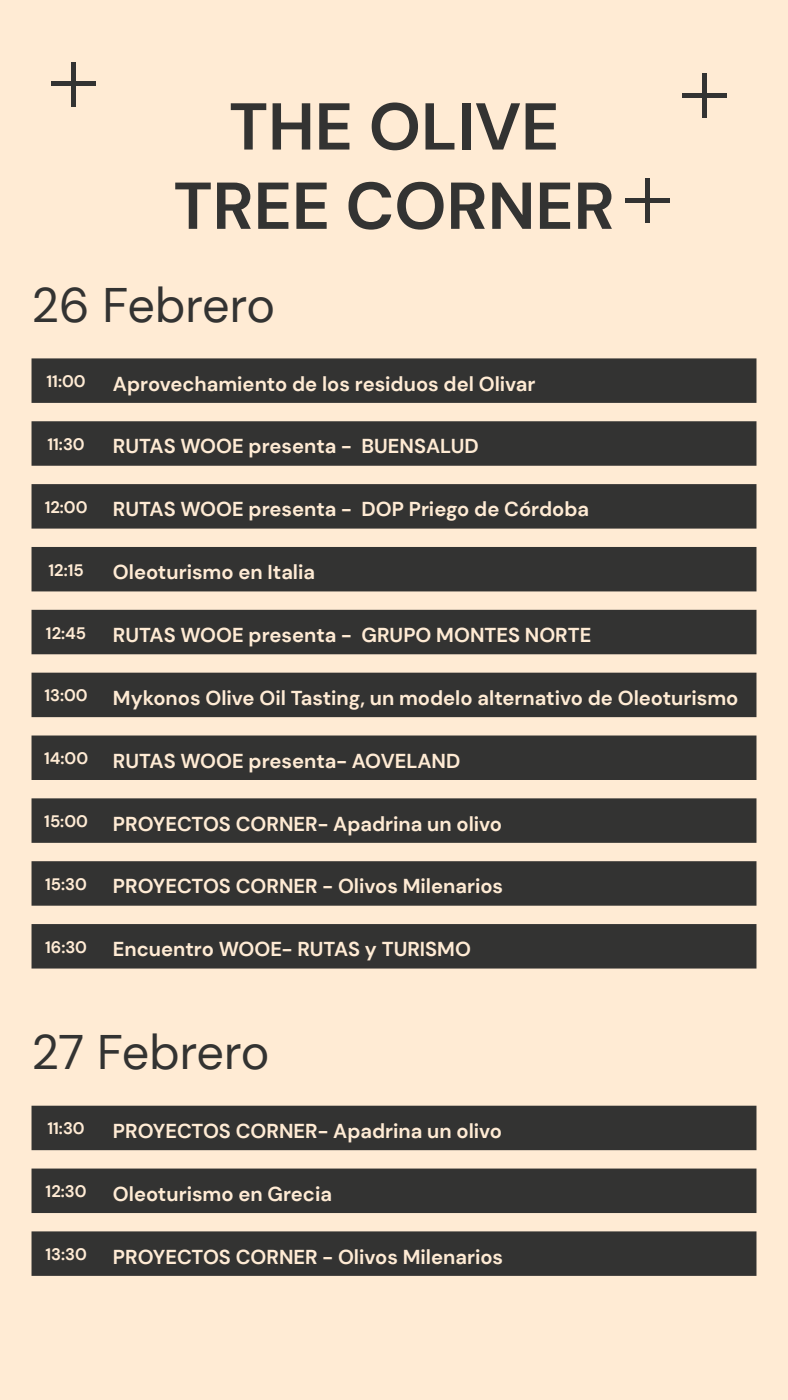
<style>
.page{position:relative;width:788px;height:1400px;background:#ffebd4}
.page>*{position:absolute;margin:0;border:0;box-sizing:border-box;transform-origin:0 0}
.t1{font:700 66.06px/79.3px "DM Sans";color:#333332;text-align:center}
.t2{font:48.39px "DM Sans";letter-spacing:-.01em;color:#333332}
.t3{font:700 20.12px "DM Sans";color:#ffebd4}
.t4{font:700 16.62px "DM Sans";color:#ffebd4}
</style>
<div class="page">
<svg style="left:32px;top:358px;width:724px;height:233px;fill:#333332"></svg>
<svg style="left:32px;top:610px;width:724px;height:359px;fill:#333332"></svg>
<svg style="left:32px;top:736px;width:724px;height:107px;fill:#333332"></svg>
<div style="left:32px;top:861px;width:724px;height:45px;background:#333332"></div>
<svg style="left:32px;top:1106px;width:724px;height:170px;fill:#333332"></svg>
<hr style="left:72px;top:62px;width:4px;height:44px;background:#333332">
<hr style="left:51px;top:82px;width:45px;height:4px;background:#333332">
<hr style="left:645px;top:178px;width:4px;height:45px;background:#333332">
<hr style="left:625px;top:199px;width:45px;height:4px;background:#333332">
<hr style="left:702px;top:74px;width:4px;height:44px;background:#333332">
<hr style="left:681px;top:94px;width:45px;height:4px;background:#333332">
<h1 class="t1" style="left:173px;top:87px;width:443px">THE OLIVE<br>TREE CORNER</h1>
<h2 class="t2" style="left:32px;top:275px;width:245px">26 Febrero</h2>
<p class="t4" style="left:47px;top:371px;width:41px">11:00</p>
<p class="t3" style="left:113px;top:371px;width:424px">Aprovechamiento de los residuos del Olivar</p>
<p class="t4" style="left:47px;top:434px;width:39px">11:30</p>
<p class="t3" style="left:113px;top:434px;width:367px">RUTAS WOOE presenta - BUENSALUD</p>
<p class="t4" style="left:45px;top:497px;width:44px">12:00</p>
<p class="t3" style="left:113px;top:497px;width:477px">RUTAS WOOE presenta - DOP Priego de Córdoba</p>
<p class="t4" style="left:48px;top:560px;width:37px">12:15</p>
<p class="t3" style="left:113px;top:560px;width:204px">Oleoturismo en Italia</p>
<p class="t4" style="left:46px;top:622px;width:42px">12:45</p>
<p class="t3" style="left:113px;top:622px;width:480px">RUTAS WOOE presenta - GRUPO MONTES NORTE</p>
<p class="t4" style="left:44px;top:685px;width:45px">13:00</p>
<p class="t3" style="left:113px;top:685px;width:627px">Mykonos Olive Oil Tasting, un modelo alternativo de Oleoturismo</p>
<p class="t3" style="left:44px;top:748px;width:418px"><sup>14:00</sup> RUTAS WOOE presenta- AOVELAND</p>
<p class="t3" style="left:44px;top:811px;width:459px"><sup>15:00</sup> PROYECTOS CORNER- Apadrina un olivo</p>
<p class="t4" style="left:45px;top:874px;width:43px">15:30</p>
<p class="t3" style="left:113px;top:874px;width:391px">PROYECTOS CORNER - Olivos Milenarios</p>
<p class="t4" style="left:45px;top:937px;width:44px">16:30</p>
<p class="t3" style="left:113px;top:937px;width:359px">Encuentro WOOE- RUTAS y TURISMO</p>
<h2 class="t2" style="left:32px;top:1022px;width:239px">27 Febrero</h2>
<p class="t4" style="left:47px;top:1118px;width:39px">11:30</p>
<p class="t3" style="left:113px;top:1118px;width:390px">PROYECTOS CORNER- Apadrina un olivo</p>
<p class="t4" style="left:46px;top:1181px;width:42px">12:30</p>
<p class="t3" style="left:113px;top:1181px;width:220px">Oleoturismo en Grecia</p>
<p class="t4" style="left:45px;top:1244px;width:43px">13:30</p>
<p class="t3" style="left:113px;top:1244px;width:391px">PROYECTOS CORNER - Olivos Milenarios</p>
</div>
